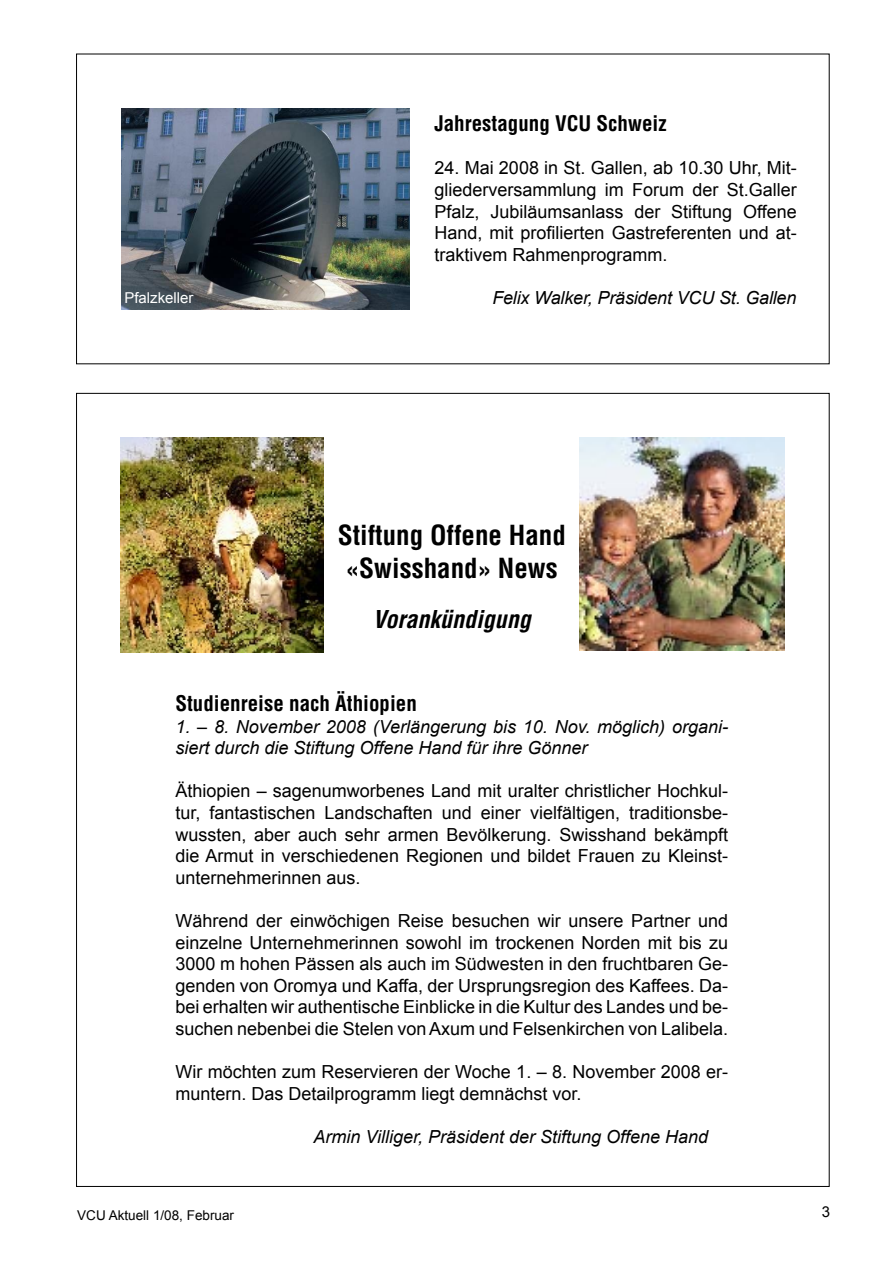
<style>
.page{position:relative;width:893px;height:1263px;background:#fff}
.page>*{position:absolute;margin:0;border:0;box-sizing:border-box;transform-origin:0 0}
.t1{font:700 condensed 27px "Helvetica";color:#000}
.t2{font:italic 700 condensed 24px "Helvetica";color:#000}
.t3{font:700 condensed 21px "Helvetica";color:#000}
.t4{font:18px/21.6px "Arial";color:#000;text-align:justify}
.t5{font:italic 18px/21.6px "Arial";color:#000}
.t6{font:15px "Arial";color:#fff}
.t7{font:15px "Arial";color:#000}
.t8{font:13.5px "Arial";color:#000}
</style>
<div class="page">
<img style="left:121px;top:109px;width:289px;height:200px">
<img style="left:120px;top:437px;width:204px;height:216px">
<img style="left:580px;top:437px;width:205px;height:214px">
<p class="t3" style="left:434px;top:111px;width:234px">Jahrestagung VCU Schweiz</p>
<p class="t4" style="left:434px;top:157px;width:364px">24. Mai 2008 in St. Gallen, ab 10.30 Uhr, Mit&shy;gliederversammlung im Forum der St.Galler Pfalz, Jubiläumsanlass der Stiftung Offene Hand, mit profilierten Gastreferenten und at&shy;traktivem Rahmenprogramm.</p>
<p class="t6" style="left:124px;top:289px;width:71px">Pfalzkeller</p>
<p class="t5" style="left:492px;top:287px;width:306px">Felix Walker, Präsident VCU St. Gallen</p>
<p class="t1" style="left:338px;top:519px;width:230px">Stiftung Offene Hand</p>
<p class="t1" style="left:346px;top:552px;width:214px">«Swisshand» News</p>
<p class="t2" style="left:373px;top:605px;width:160px">Vorankündigung</p>
<p class="t3" style="left:175px;top:691px;width:243px">Studienreise nach Äthiopien</p>
<p class="t5" style="left:175px;top:715px;width:554px">1. – 8. November 2008 (Verlängerung bis 10. Nov. möglich) organi&shy;siert durch die Stiftung Offene Hand für ihre Gönner</p>
<p class="t4" style="left:175px;top:780px;width:554px">Äthiopien – sagenumworbenes Land mit uralter christlicher Hochkul&shy;tur, fantastischen Landschaften und einer vielfältigen, traditionsbe&shy;wussten, aber auch sehr armen Bevölkerung. Swisshand bekämpft die Armut in verschiedenen Regionen und bildet Frauen zu Kleinst&shy;unternehmerinnen aus.</p>
<p class="t4" style="left:175px;top:910px;width:554px">Während der einwöchigen Reise besuchen wir unsere Partner und</p>
<p class="t4" style="left:175px;top:931px;width:554px">einzelne Unternehmerinnen sowohl im trockenen Norden mit bis zu 3000 m hohen Pässen als auch im Südwesten in den fruchtbaren Ge&shy;genden von Oromya und Kaffa, der Ursprungsregion des Kaffees. Da&shy;bei erhalten wir authentische Einblicke in die Kultur des Landes und be&shy;suchen nebenbei die Stelen von Axum und Felsenkirchen von Lalibela.</p>
<p class="t4" style="left:175px;top:1061px;width:554px">Wir möchten zum Reservieren der Woche 1. – 8. November 2008 er&shy;muntern. Das Detailprogramm liegt demnächst vor.</p>
<p class="t5" style="left:313px;top:1126px;width:396px">Armin Villiger, Präsident der Stiftung Offene Hand</p>
<p class="t8" style="left:77px;top:1207px;width:158px">VCU Aktuell 1/08, Februar</p>
<p class="t7" style="left:822px;top:1203px;width:10px">3</p>
</div>
